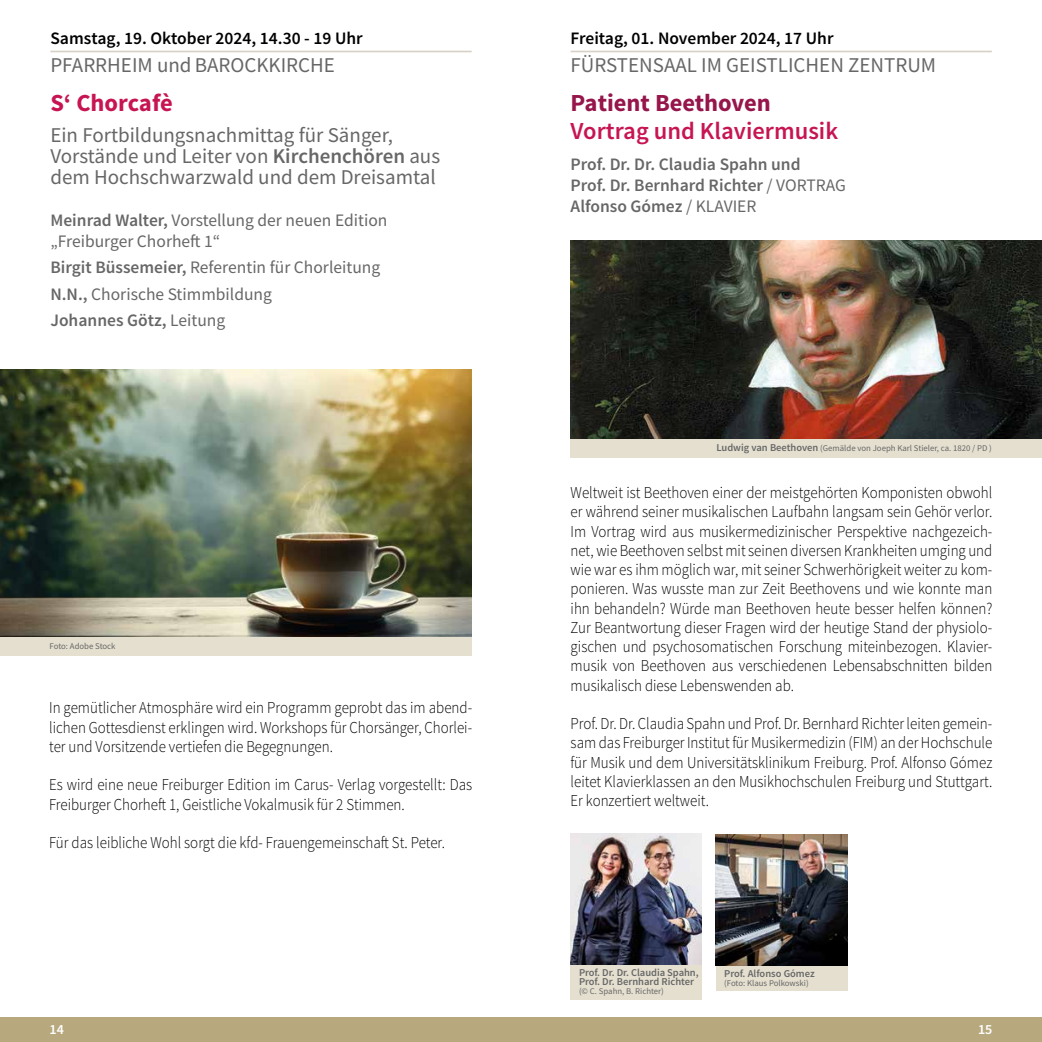
<style>
.page{position:relative;width:1042px;height:1042px;background:#fff}
.page>*{position:absolute;margin:0;border:0;box-sizing:border-box;transform-origin:0 0}
.t1{font:600 24.5px "Source Sans Pro";color:#c71553}
.t2{font:700 24.5px "Source Sans Pro";color:#96154b}
.t3{font:700 24.5px "Source Sans Pro";color:#c71553}
.t4{font:21px/21px "Source Sans Pro";color:#666766}
.t5{font:17.5px/26.2px "Source Sans Pro";color:#666766}
.t6{font:600 17.5px/21px "Source Sans Pro";color:#666766}
.t7{font:600 17.5px "Source Sans Pro";color:#000}
.t8{font:300 16.62px/19.2px "Source Sans Pro";color:#000;text-align:justify;scale:.9 1}
.t9{font:600 14px "Source Sans Pro";color:#fff}
.t10{font:600 10.5px/8.8px "Source Sans Pro";letter-spacing:-.005em;color:#666766}
.t11{font:8.75px "Source Sans Pro";color:#666766}
.s1{font-weight:600}
.s2{font-weight:400}
.s3{font-weight:600;font-size:10.5px}
</style>
<div class="page">
<hr style="left:50px;top:51px;width:421px;height:1px;background:#d7d1c5">
<hr style="left:570px;top:51px;width:422px;height:1px;background:#d7d1c5">
<img style="left:570px;top:241px;width:472px;height:198px">
<div style="left:570px;top:439px;width:472px;height:19px;background:#e5dfd0"></div>
<div style="left:0;top:1017px;width:1042px;height:25px;background:#b7a87e"></div>
<img style="left:0;top:369px;width:471px;height:268px">
<div style="left:0;top:637px;width:471px;height:19px;background:#e5dfd0"></div>
<img style="left:570px;top:834px;width:132px;height:131px">
<div style="left:570px;top:965px;width:132px;height:35px;background:#e5dfd0"></div>
<div style="left:716px;top:966px;width:131px;height:24px;background:#e5dfd0"></div>
<img style="left:716px;top:834px;width:131px;height:132px">
<p class="t7" style="left:50px;top:27px;width:314px">Samstag, 19. Oktober 2024, 14.30 - 19 Uhr</p>
<p class="t4" style="left:50px;top:54px;width:286px">PFARRHEIM und BAROCKKIRCHE</p>
<h1 class="t3" style="left:50px;top:87px;width:124px">S‘ Chorcafè</h1>
<p class="t4" style="left:50px;top:125px;width:391px">Ein Fortbildungsnachmittag für Sänger,<br>Vorstände und Leiter von <span class="s1">Kirchenchören</span> aus dem Hochschwarzwald und dem Dreisamtal</p>
<p class="t5" style="left:50px;top:210px;width:338px;line-height:21px"><span class="s1">Meinrad Walter,</span> Vorstellung der neuen Edition „Freiburger Chorheft 1“</p>
<p class="t5" style="left:50px;top:254px;width:331px"><span class="s1">Birgit Büssemeier,</span> Referentin für Chorleitung<br><span class="s1">N.N.,</span> Chorische Stimmbildung<br><span class="s1">Johannes Götz,</span> Leitung</p>
<p class="t11" style="left:50px;top:640px;width:67px">Foto: Adobe Stock</p>
<p class="t8" style="left:49px;top:698px;width:471px">In gemütlicher Atmosphäre wird ein Programm geprobt das im abend&shy;lichen Gottesdienst erklingen wird. Workshops für Chorsänger, Chorlei&shy;ter und Vorsitzende vertiefen die Begegnungen.</p>
<p class="t8" style="left:49px;top:775px;width:471px">Es wird eine neue Freiburger Edition im Carus- Verlag vorgestellt: Das<br>Freiburger Chorheft 1, Geistliche Vokalmusik für 2 Stimmen.</p>
<p class="t8" style="left:49px;top:833px;width:441px">Für das leibliche Wohl sorgt die kfd- Frauengemeinschaft St. Peter.</p>
<p class="t7" style="left:570px;top:27px;width:264px">Freitag, 01. November 2024, 17 Uhr</p>
<p class="t4" style="left:570px;top:54px;width:367px">FÜRSTENSAAL IM GEISTLICHEN ZENTRUM</p>
<h1 class="t2" style="left:570px;top:87px;width:202px">Patient Beethoven</h1>
<h1 class="t1" style="left:570px;top:115px;width:269px">Vortrag und Klaviermusik</h1>
<p class="t6" style="left:570px;top:154px;width:277px">Prof. Dr. Dr. Claudia Spahn und<br>Prof. Dr. Bernhard Richter <span class="s2">/ VORTRAG<br></span>Alfonso Gómez <span class="s2">/ KLAVIER</span></p>
<p class="t11" style="left:716px;top:443px;width:277px"><span class="s3">Ludwig van Beethoven</span> (Gemälde von Joeph Karl Stieler, ca. 1820 / PD )</p>
<p class="t8" style="left:570px;top:483px;width:470px">Weltweit ist Beethoven einer der meistgehörten Komponisten obwohl er während seiner musikalischen Laufbahn langsam sein Gehör verlor.<br>Im Vortrag wird aus musikermedizinischer Perspektive nachgezeich&shy;net, wie Beethoven selbst mit seinen diversen Krankheiten umging und wie war es ihm möglich war, mit seiner Schwerhörigkeit weiter zu kom&shy;ponieren. Was wusste man zur Zeit Beethovens und wie konnte man ihn behandeln? Würde man Beethoven heute besser helfen können?<br>Zur Beantwortung dieser Fragen wird der heutige Stand der physiolo&shy;gischen und psychosomatischen Forschung miteinbezogen. Klavier&shy;musik von Beethoven aus verschiedenen Lebensabschnitten bilden musikalisch diese Lebenswenden ab.</p>
<p class="t8" style="left:570px;top:714px;width:470px">Prof. Dr. Dr. Claudia Spahn und Prof. Dr. Bernhard Richter leiten gemein&shy;sam das Freiburger Institut für Musikermedizin (FIM) an der Hochschule für Musik und dem Universitätsklinikum Freiburg. Prof. Alfonso Gómez leitet Klavierklassen an den Musikhochschulen Freiburg und Stuttgart.<br>Er konzertiert weltweit.</p>
<p class="t10" style="left:579px;top:968px;width:121px">Prof. Dr. Dr. Claudia Spahn,<br>Prof. Dr. Bernhard Richter</p>
<p class="t11" style="left:579px;top:985px;width:86px">(© C. Spahn, B. Richter)</p>
<p class="t10" style="left:724px;top:969px;width:92px">Prof. Alfonso Gómez</p>
<p class="t11" style="left:724px;top:977px;width:86px">(Foto: Klaus Polkowski)</p>
<p class="t9" style="left:50px;top:1020px;width:16px">14</p>
<p class="t9" style="left:978px;top:1020px;width:16px">15</p>
</div>
